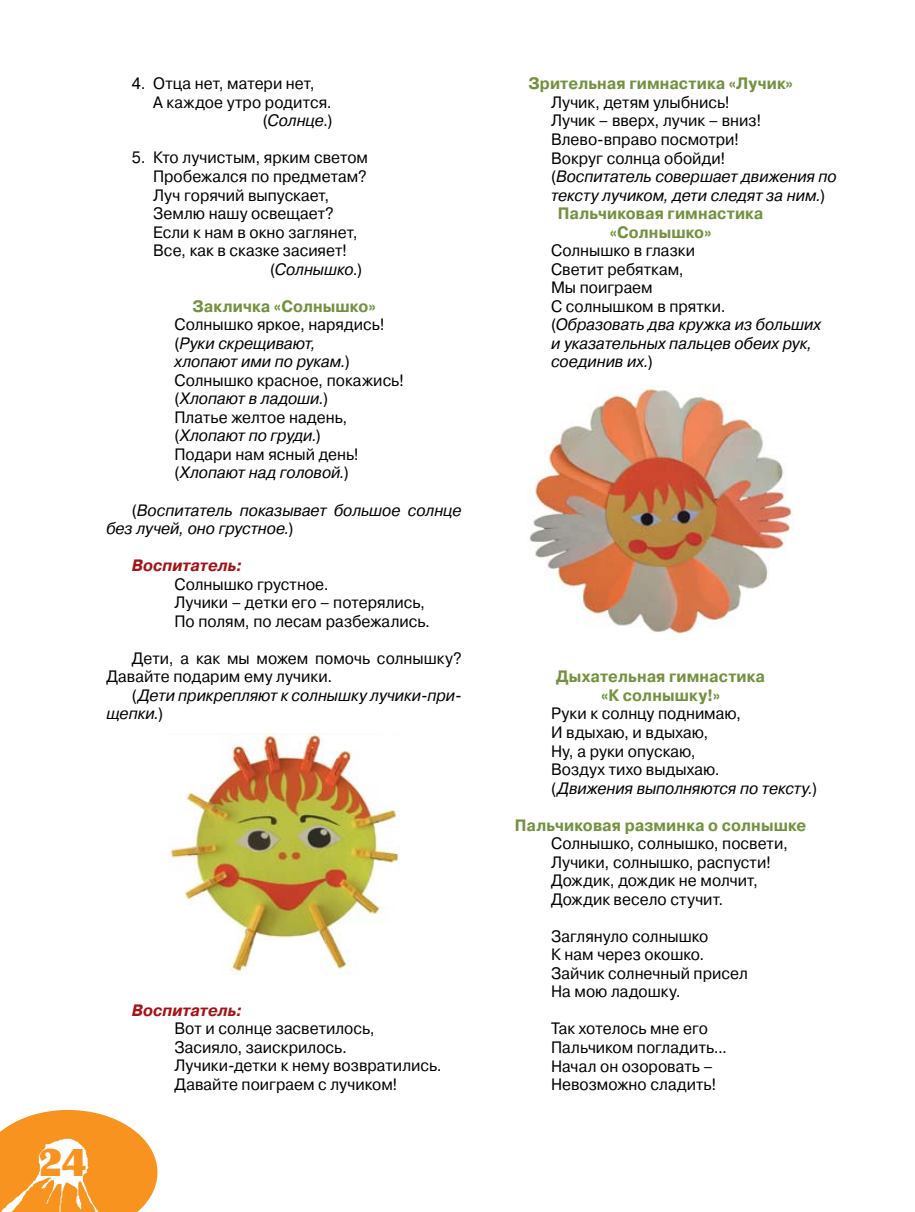
<style>
.page{position:relative;width:915px;height:1212px;background:#fff}
.page>*{position:absolute;margin:0;border:0;box-sizing:border-box;transform-origin:0 0}
.t1{font:37.5px "Binner";color:#f7931e}
.t2{font:16.5px/18.6px "Pragmatica C";color:#000;scale:.95 1}
.t3{font:italic 16.5px/18.6px "Pragmatica C";letter-spacing:-.005em;color:#000;scale:.95 1}
.t4{font:700 16.5px/18.6px "Pragmatica C";letter-spacing:.01em;color:#73923f;text-align:center;scale:.95 1}
.t5{font:italic 700 16.5px "Pragmatica C";color:#a21418;scale:.95 1}
.s1{font-style:normal}
.s2{font-style:italic}
</style>
<div class="page">
<svg style="left:0;top:1110px;width:157px;height:102px"></svg>
<img style="left:169px;top:733px;width:230px;height:242px">
<img style="left:528px;top:388px;width:265px;height:245px">
<p class="t2" style="left:132px;top:75px;width:194px">4. Отца нет, матери нет,</p>
<p class="t2" style="left:153px;top:93px;width:189px">А каждое утро родится.</p>
<p class="t3" style="left:263px;top:111px;width:75px"><span class="s1">(</span>Солнце<span class="s1">.)</span></p>
<p class="t2" style="left:132px;top:149px;width:250px">5. Кто лучистым, ярким светом</p>
<p class="t2" style="left:153px;top:167px;width:226px">Пробежался по предметам?</p>
<p class="t2" style="left:153px;top:186px;width:187px">Луч горячий выпускает,</p>
<p class="t2" style="left:153px;top:204px;width:191px">Землю нашу освещает?</p>
<p class="t2" style="left:153px;top:223px;width:217px">Если к нам в окно заглянет,</p>
<p class="t2" style="left:153px;top:241px;width:205px">Все, как в сказке засияет!</p>
<p class="t3" style="left:270px;top:260px;width:98px"><span class="s1">(</span>Солнышко<span class="s1">.)</span></p>
<p class="t4" style="left:192px;top:297px;width:194px">Закличка «Солнышко»</p>
<p class="t2" style="left:174px;top:315px;width:243px">Солнышко яркое, нарядись! (<span class="s2">Руки скрещивают,<br>хлопают ими по рукам.</span>)<br>Солнышко красное, покажись! (<span class="s2">Хлопают в ладоши.</span>)<br>Платье желтое надень, (<span class="s2">Хлопают по груди.</span>)<br>Подари нам ясный день! (<span class="s2">Хлопают над головой.</span>)</p>
<p class="t3" style="left:106px;top:501px;width:375px;text-indent:26px"><span class="s1">(</span>Воспитатель показывает большое солнце без лучей, оно грустное.<span class="s1">)</span></p>
<p class="t5" style="left:132px;top:556px;width:117px">Воспитатель:</p>
<p class="t2" style="left:174px;top:575px;width:270px">Солнышко грустное.<br>Лучики – детки его – потерялись,<br>По полям, по лесам разбежались.</p>
<p class="t2" style="left:106px;top:649px;width:375px;text-indent:26px">Дети, а как мы можем помочь солнышку?<br>Давайте подарим ему лучики.</p>
<p class="t3" style="left:106px;top:686px;width:373px;text-indent:26px"><span class="s1">(</span>Дети прикрепляют к солнышку лучики-при&shy;щепки.<span class="s1">)</span></p>
<h1 class="t1" style="left:40px;top:1142px;width:49px">24</h1>
<p class="t5" style="left:132px;top:1001px;width:117px">Воспитатель:</p>
<p class="t2" style="left:174px;top:1019px;width:283px">Вот и солнце засветилось,<br>Засияло, заискрилось.<br>Лучики-детки к нему возвратились.<br>Давайте поиграем с лучиком!</p>
<p class="t4" style="left:528px;top:75px;width:280px">Зрительная гимнастика «Лучик»</p>
<p class="t2" style="left:551px;top:93px;width:189px">Лучик, детям улыбнись!</p>
<p class="t2" style="left:551px;top:112px;width:223px">Лучик – вверх, лучик – вниз!</p>
<p class="t2" style="left:551px;top:130px;width:199px">Влево-вправо посмотри!</p>
<p class="t2" style="left:551px;top:149px;width:185px">Вокруг солнца обойди!</p>
<p class="t3" style="left:551px;top:167px;width:302px"><span class="s1">(</span>Воспитатель совершает движения по</p>
<p class="t3" style="left:551px;top:186px;width:290px">тексту лучиком, дети следят за ним.<span class="s1">)</span></p>
<p class="t4" style="left:557px;top:204px;width:218px">Пальчиковая гимнастика</p>
<p class="t4" style="left:609px;top:223px;width:109px">«Солнышко»</p>
<p class="t3" style="left:551px;top:241px;width:285px"><span class="s1">Солнышко в глазки<br>Светит ребяткам,<br>Мы поиграем<br>С солнышком в прятки. (</span>Образовать два кружка из больших и указательных пальцев обеих рук, соединив их.<span class="s1">)</span></p>
<p class="t4" style="left:556px;top:667px;width:221px">Дыхательная гимнастика «К солнышку!»</p>
<p class="t2" style="left:551px;top:705px;width:281px">Руки к солнцу поднимаю,<br>И вдыхаю, и вдыхаю,<br>Ну, а руки опускаю,<br>Воздух тихо выдыхаю.<br>(<span class="s2">Движения выполняются по тексту.</span>)</p>
<p class="t4" style="left:515px;top:816px;width:308px">Пальчиковая разминка о солнышке</p>
<p class="t2" style="left:551px;top:834px;width:251px">Солнышко, солнышко, посвети,<br>Лучики, солнышко, распусти!<br>Дождик, дождик не молчит,<br>Дождик весело стучит.</p>
<p class="t2" style="left:551px;top:927px;width:208px">Заглянуло солнышко<br>К нам через окошко.<br>Зайчик солнечный присел<br>На мою ладошку.</p>
<p class="t2" style="left:551px;top:1020px;width:187px">Так хотелось мне его<br>Пальчиком погладить...<br>Начал он озоровать –<br>Невозможно сладить!</p>
</div>
